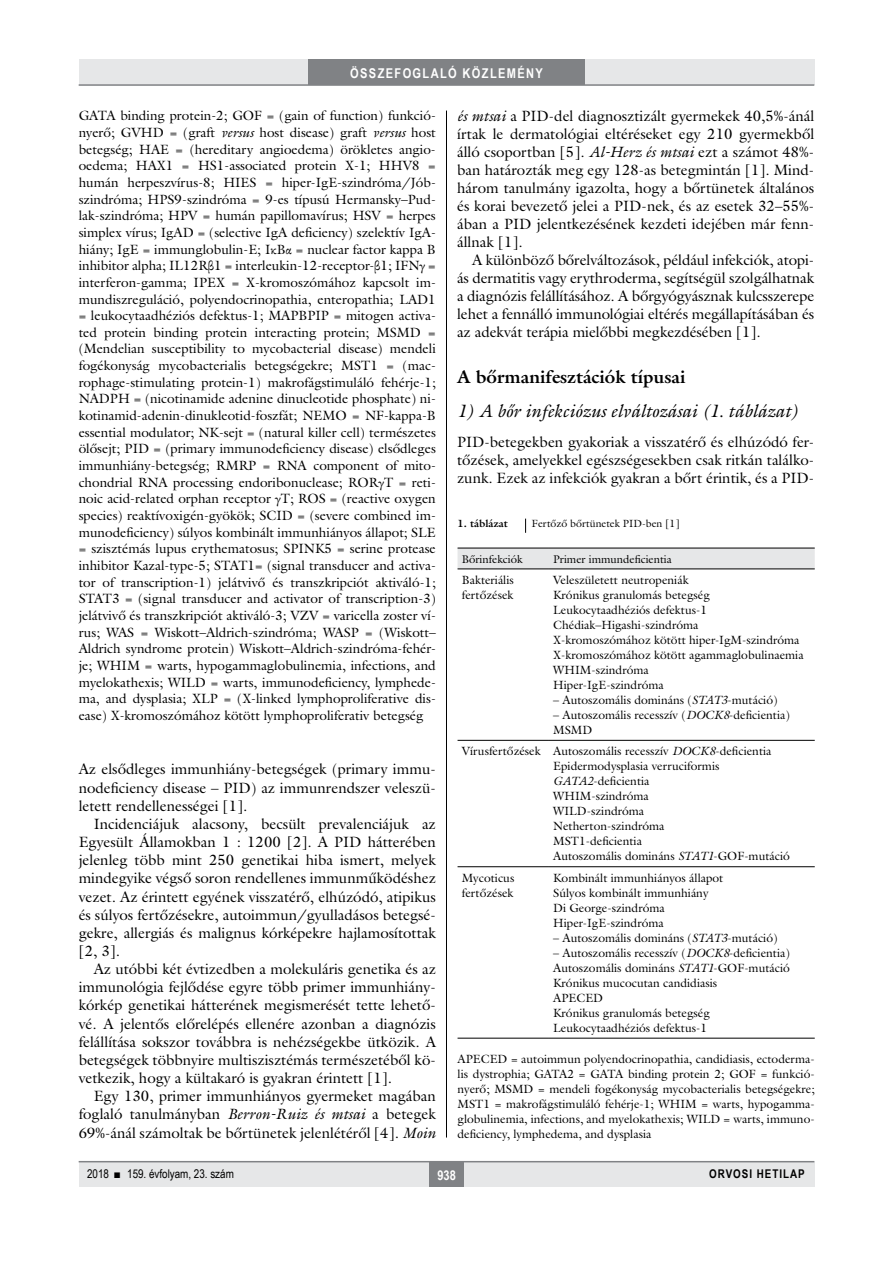
<style>
.page{position:relative;width:893px;height:1263px;background:#fff}
.page>*{position:absolute;margin:0;border:0;box-sizing:border-box;transform-origin:0 0}
.alcimkurziv{font:italic 18px "Galliard Reg";color:#000}
.alcimbold{font:700 18px "Galliard Reg";color:#000}
.Body_Text{font:15px/18.1px "Galliard Reg";color:#000;text-align:justify}
.body-s{font:15px/18px "Galliard Reg";color:#000;text-align:justify}
.Body_tompa{font:15px/18.1px "Galliard Reg";color:#000;text-align:justify}
.tompa_9_11{font:13.5px/16.6px "Galliard Reg";color:#000}
.t1{font:700 13.5px "Arial Narrow";letter-spacing:.1em;color:#fff}
.tabla{font:12px/15px "Galliard Reg";color:#000}
.tompa_8_10{font:12px/15px "Galliard Reg";color:#000}
.t2{font:12px "Arial Narrow";color:#000}
.t3{font:700 12px "Arial Narrow";letter-spacing:.08em;color:#000}
.tablafej{font:11.25px "Galliard Reg";color:#000}
.kepalairas2{font:10.5px "Galliard Reg";color:#000}
.kepalairas1{font:700 10.5px "Galliard Reg";color:#000}
.s1{font-style:italic}
.s2{font-family:"Garamond Premr Pro"}
</style>
<div class="page">
<div style="left:79px;top:1161px;width:735px;height:25px;background:#e6e7e8"></div>
<hr style="left:79px;top:1161px;width:735px;height:1px;background:#808285">
<div style="left:430px;top:1161px;width:34px;height:25px;background:#808285"></div>
<div style="left:79px;top:60px;width:735px;height:25px;background:#e6e7e8"></div>
<div style="left:308px;top:60px;width:277px;height:25px;background:#808285"></div>
<hr style="left:79px;top:84px;width:735px;height:2px;background:#808285">
<hr style="left:446px;top:111px;width:1px;height:1026px;background:#000">
<svg style="left:525px;top:519px;width:1px;height:14px"></svg>
<div style="left:458px;top:549px;width:357px;height:19px;background:#e6e7e8"></div>
<hr style="left:458px;top:740px;width:91px;height:1px;background:#000">
<hr style="left:549px;top:740px;width:266px;height:1px;background:#000">
<hr style="left:458px;top:866px;width:91px;height:1px;background:#000">
<hr style="left:549px;top:866px;width:266px;height:1px;background:#000">
<hr style="left:458px;top:1038px;width:91px;height:1px;background:#000">
<hr style="left:549px;top:1038px;width:266px;height:1px;background:#000">
<hr style="left:458px;top:548px;width:91px;height:1px;background:#000">
<hr style="left:549px;top:548px;width:266px;height:1px;background:#000">
<hr style="left:458px;top:568px;width:91px;height:1px;background:#000">
<hr style="left:549px;top:568px;width:266px;height:1px;background:#000">
<p class="t1" style="left:350px;top:63px;width:194px">ÖSSZEFOGLALÓ KÖZLEMÉNY</p>
<p class="tompa_9_11" style="left:79px;top:107px;width:359px">GATA binding protein-2; GOF = (gain of function) funkció&shy;nyerő; GVHD = (graft <span class="s1">versus</span> host disease) graft <span class="s1">versus</span> host betegség; HAE = (hereditary angioedema) örökletes angio&shy;oedema; HAX1 = HS1-associated protein X-1; HHV8 = humán herpeszvírus-8; HIES = hiper-IgE-szindróma/Jób&shy;szindróma; HPS9-szindróma = 9-es típusú Hermansky–Pud&shy;lak-szindróma; HPV = humán papillomavírus; HSV = herpes simplex vírus; IgAD = (selective IgA deficiency) szelektív IgA&shy;hiány; IgE = immunglobulin-E; I<span class="s2">κ</span>B<span class="s2">α</span> = nuclear factor kappa B inhibitor alpha; IL12R<span class="s2">β</span>1 = interleukin-12-receptor-<span class="s2">β</span>1; IFN<span class="s2">γ</span> = interferon-gamma; IPEX = X-kromoszómához kapcsolt im&shy;mundiszreguláció, polyendocrinopathia, enteropathia; LAD1 = leukocytaadhéziós defektus-1; MAPBPIP = mitogen activa&shy;ted protein binding protein interacting protein; MSMD = (Mendelian susceptibility to mycobacterial disease) mendeli fogékonyság mycobacterialis betegségekre; MST1 = (mac&shy;rophage-stimulating protein-1) makrofágstimuláló fehérje-1; NADPH = (nicotinamide adenine dinucleotide phosphate) ni&shy;kotinamid-adenin-dinukleotid-foszfát; NEMO = NF-kappa-B essential modulator; NK-sejt = (natural killer cell) természetes ölősejt; PID = (primary immunodeficiency disease) elsődleges immunhiány-betegség; RMRP = RNA component of mito&shy;chondrial RNA processing endoribonuclease; ROR<span class="s2">γ</span>T = reti&shy;noic acid-related orphan receptor <span class="s2">γ</span>T; ROS = (reactive oxygen species) reaktívoxigén-gyökök; SCID = (severe combined im&shy;munodeficiency) súlyos kombinált immunhiányos állapot; SLE = szisztémás lupus erythematosus; SPINK5 = serine protease inhibitor Kazal-type-5; STAT1= (signal transducer and activa&shy;tor of transcription-1) jelátvivő és transzkripciót aktiváló-1; STAT3 = (signal transducer and activator of transcription-3) jelátvivő és transzkripciót aktiváló-3; VZV = varicella zoster ví&shy;rus; WAS = Wiskott–Aldrich-szindróma; WASP = (Wiskott– Aldrich syndrome protein) Wiskott–Aldrich-szindróma-fehér&shy;je; WHIM = warts, hypogammaglobulinemia, infections, and myelokathexis; WILD = warts, immunodeficiency, lymphede&shy;ma, and dysplasia; XLP = (X-linked lymphoproliferative dis&shy;ease) X-kromoszómához kötött lymphoproliferativ betegség</p>
<p class="Body_Text" style="left:457px;top:107px;width:359px"><span class="s1">és mtsai</span> a PID-del diagnosztizált gyermekek 40,5%-ánál írtak le dermatológiai eltéréseket egy 210 gyermekből álló csoportban [5]. <span class="s1">Al-Herz és mtsai</span> ezt a számot 48%- ban határozták meg egy 128-as betegmintán [1]. Mind&shy;három tanulmány igazolta, hogy a bőrtünetek általános és korai bevezető jelei a PID-nek, és az esetek 32–55%- ában a PID jelentkezésének kezdeti idejében már fenn&shy;állnak [1].</p>
<p class="Body_Text" style="left:457px;top:251px;width:359px;text-indent:15px">A különböző bőrelváltozások, például infekciók, atopi&shy;ás dermatitis vagy erythroderma, segítségül szolgálhatnak a diagnózis felállításához. A bőrgyógyásznak kulcsszerepe lehet a fennálló immunológiai eltérés megállapításában és az adekvát terápia mielőbbi megkezdésében [1].</p>
<p class="alcimbold" style="left:457px;top:365px;width:230px">A bőrmanifesztációk típusai</p>
<p class="alcimkurziv" style="left:457px;top:399px;width:343px">1) A bőr infekciózus elváltozásai (1. táblázat)</p>
<p class="body-s" style="left:457px;top:432px;width:359px">PID-betegekben gyakoriak a visszatérő és elhúzódó fer&shy;tőzések, amelyekkel egészségesekben csak ritkán találko&shy;zunk. Ezek az infekciók gyakran a bőrt érintik, és a PID-</p>
<p class="kepalairas1" style="left:458px;top:517px;width:52px">1. táblázat</p>
<p class="kepalairas2" style="left:532px;top:517px;width:149px">Fertőző bőrtünetek PID-ben [1]</p>
<p class="tablafej" style="left:462px;top:552px;width:62px">Bőrinfekciók</p>
<p class="tablafej" style="left:553px;top:552px;width:120px">Primer immundeficientia</p>
<p class="tabla" style="left:462px;top:572px;width:54px">Bakteriális fertőzések</p>
<p class="tabla" style="left:553px;top:572px;width:137px">Veleszületett neutropeniák</p>
<p class="tabla" style="left:553px;top:587px;width:158px">Krónikus granulomás betegség<br>Leukocytaadhéziós defektus-1</p>
<p class="tabla" style="left:553px;top:617px;width:147px">Chédiak–Higashi-szindróma</p>
<p class="tabla" style="left:553px;top:632px;width:248px">X-kromoszómához kötött hiper-IgM-szindróma</p>
<p class="tabla" style="left:553px;top:647px;width:252px">X-kromoszómához kötött agammaglobulinaemia</p>
<p class="tabla" style="left:553px;top:662px;width:97px">WHIM-szindróma</p>
<p class="tabla" style="left:553px;top:677px;width:112px">Hiper-IgE-szindróma</p>
<p class="tabla" style="left:553px;top:692px;width:226px">– Autoszomális domináns (<span class="s1">STAT3</span>-mutáció)</p>
<p class="tabla" style="left:553px;top:707px;width:238px">– Autoszomális recesszív (<span class="s1">DOCK8</span>-deficientia)</p>
<p class="tabla" style="left:553px;top:722px;width:41px">MSMD</p>
<p class="Body_tompa" style="left:79px;top:760px;width:359px">Az elsődleges immunhiány-betegségek (primary immu&shy;nodeficiency disease – PID) az immunrendszer veleszü&shy;letett rendellenességei [1].</p>
<p class="Body_Text" style="left:79px;top:814px;width:359px;text-indent:15px">Incidenciájuk alacsony, becsült prevalenciájuk az Egyesült Államokban 1 : 1200 [2]. A PID hátterében jelenleg több mint 250 genetikai hiba ismert, melyek mindegyike végső soron rendellenes immunműködéshez vezet. Az érintett egyének visszatérő, elhúzódó, atipikus és súlyos fertőzésekre, autoimmun/gyulladásos betegsé&shy;gekre, allergiás és malignus kórképekre hajlamosítottak [2, 3].</p>
<p class="Body_Text" style="left:79px;top:960px;width:359px;text-indent:15px">Az utóbbi két évtizedben a molekuláris genetika és az immunológia fejlődése egyre több primer immunhiány&shy;kórkép genetikai hátterének megismerését tette lehető&shy;vé. A jelentős előrelépés ellenére azonban a diagnózis felállítása sokszor továbbra is nehézségekbe ütközik. A betegségek többnyire multiszisztémás természetéből kö&shy;vetkezik, hogy a kültakaró is gyakran érintett [1].</p>
<p class="Body_Text" style="left:79px;top:1087px;width:359px;text-indent:15px">Egy 130, primer immunhiányos gyermeket magában foglaló tanulmányban <span class="s1">Berron-Ruiz és mtsai</span> a betegek 69%-ánál számoltak be bőrtünetek jelenlétéről [4]. <span class="s1">Moin</span></p>
<p class="tabla" style="left:462px;top:744px;width:80px">Vírusfertőzések</p>
<p class="tabla" style="left:553px;top:744px;width:220px">Autoszomális recesszív <span class="s1">DOCK8</span>-deficientia</p>
<p class="tabla" style="left:553px;top:759px;width:168px">Epidermodysplasia verruciformis</p>
<p class="tabla" style="left:553px;top:774px;width:98px"><span class="s1">GATA2</span>-deficientia</p>
<p class="tabla" style="left:553px;top:789px;width:97px">WHIM-szindróma</p>
<p class="tabla" style="left:553px;top:804px;width:92px">WILD-szindróma</p>
<p class="tabla" style="left:553px;top:819px;width:113px">Netherton-szindróma</p>
<p class="tabla" style="left:553px;top:834px;width:90px">MST1-deficientia</p>
<p class="tabla" style="left:553px;top:849px;width:238px">Autoszomális domináns <span class="s1">STAT1</span>-GOF-mutáció</p>
<p class="tabla" style="left:462px;top:870px;width:54px">Mycoticus fertőzések</p>
<p class="tabla" style="left:553px;top:870px;width:172px">Kombinált immunhiányos állapot<br>Súlyos kombinált immunhiány</p>
<p class="tabla" style="left:553px;top:900px;width:113px">Di George-szindróma</p>
<p class="tabla" style="left:553px;top:915px;width:112px">Hiper-IgE-szindróma</p>
<p class="tabla" style="left:553px;top:930px;width:226px">– Autoszomális domináns (<span class="s1">STAT3</span>-mutáció)</p>
<p class="tabla" style="left:553px;top:945px;width:238px">– Autoszomális recesszív (<span class="s1">DOCK8</span>-deficientia)</p>
<p class="tabla" style="left:553px;top:960px;width:238px">Autoszomális domináns <span class="s1">STAT1</span>-GOF-mutáció</p>
<p class="tabla" style="left:553px;top:975px;width:165px">Krónikus mucocutan candidiasis<br>APECED</p>
<p class="tabla" style="left:553px;top:1005px;width:158px">Krónikus granulomás betegség<br>Leukocytaadhéziós defektus-1</p>
<p class="tompa_8_10" style="left:458px;top:1051px;width:359px">APECED = autoimmun polyendocrinopathia, candidiasis, ectoderma&shy;lis dystrophia; GATA2 = GATA binding protein 2; GOF = funkció&shy;nyerő; MSMD = mendeli fogékonyság mycobacterialis betegségekre; MST1 = makrofágstimuláló fehérje-1; WHIM = warts, hypogamma&shy;globulinemia, infections, and myelokathexis; WILD = warts, immuno&shy;deficiency, lymphedema, and dysplasia</p>
<p class="t2" style="left:87px;top:1165px;width:148px">2018 ■ 159. évfolyam, 23. szám</p>
<p class="t1" style="left:437px;top:1165px;width:20px">938</p>
<p class="t3" style="left:709px;top:1165px;width:97px">ORVOSI HETILAP</p>
</div>
